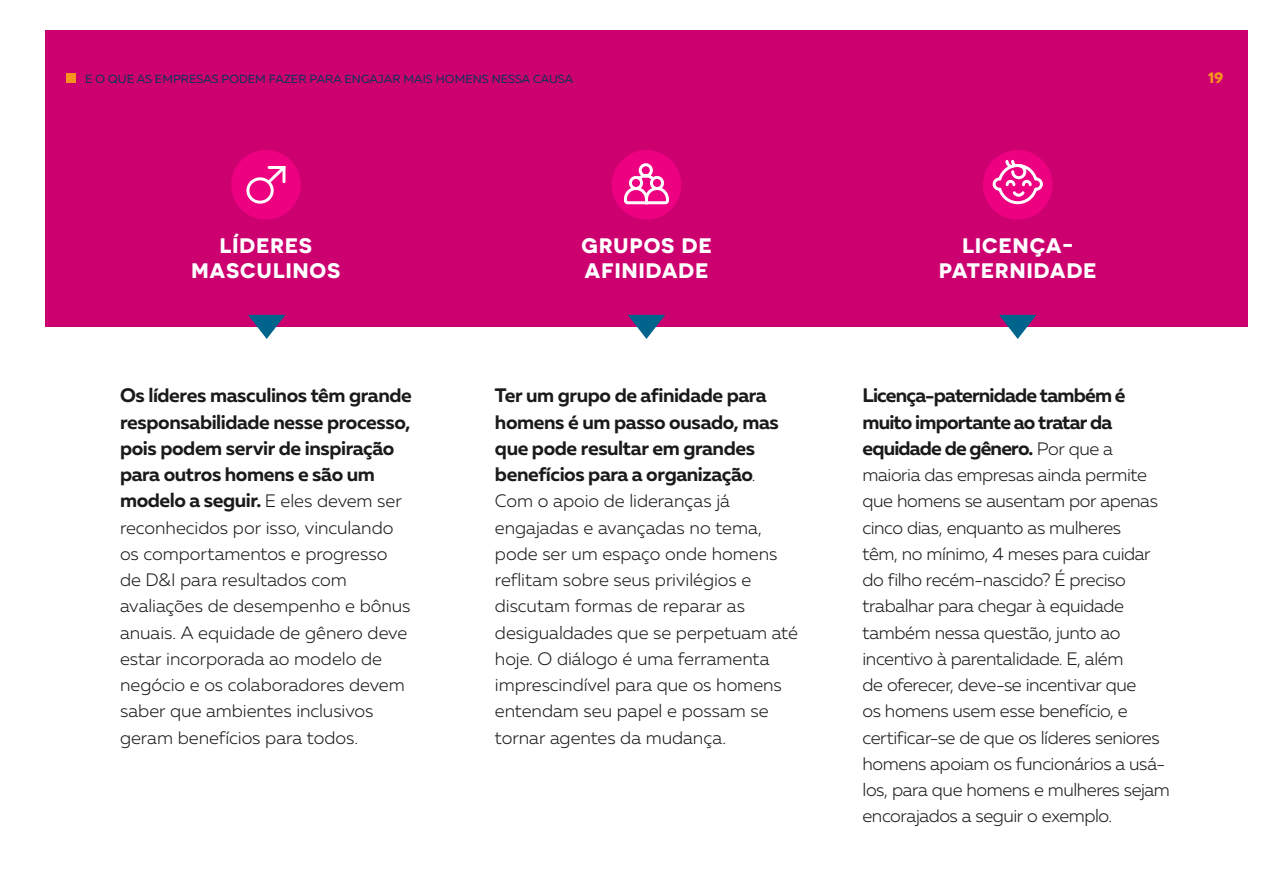
<style>
.page{position:relative;width:1263px;height:893px;background:#fff}
.page>*{position:absolute;margin:0;border:0;box-sizing:border-box;transform-origin:0 0}
.t1{font:700 21px/25.2px "Novecentosanswide";letter-spacing:.05em;color:#fff;text-align:center}
.t2{font:700 19.5px/26.2px "Muller";letter-spacing:-.02em;color:#1a1a1a}
.t3{font:700 19.5px/26.2px "Muller";letter-spacing:-.04em;color:#1a1a1a}
.t4{font:300 18px/26.2px "Muller";letter-spacing:-.01em;color:#1a1a1a}
.t5{font:700 15px "Novecentosanswide";color:#f7941e}
.t6{font:11.7px "Muller";letter-spacing:.01em;color:#003956}
.s1{font-weight:300;font-size:18px}
</style>
<div class="page">
<div style="left:45px;top:30px;width:1203px;height:297px;background:#cd0070"></div>
<div style="left:66px;top:74px;width:9px;height:9px;background:#f7941e"></div>
<div style="left:231px;top:150px;width:70px;height:70px;background:#ed0181;border-radius:50%"></div>
<svg style="left:246px;top:166px;width:40px;height:38px"></svg>
<svg style="left:628px;top:315px;width:37px;height:24px"></svg>
<svg style="left:999px;top:315px;width:37px;height:24px"></svg>
<svg style="left:248px;top:315px;width:37px;height:24px"></svg>
<div style="left:612px;top:150px;width:69px;height:70px;background:#ed0181;border-radius:50%"></div>
<svg style="left:624px;top:163px;width:45px;height:42px"></svg>
<div style="left:983px;top:150px;width:69px;height:70px;background:#ed0181;border-radius:50%"></div>
<svg style="left:992px;top:158px;width:52px;height:47px"></svg>
<p class="t6" style="left:85px;top:72px;width:146px">E O QUE AS EMPRESAS PODE</p>
<p class="t6" style="left:255px;top:72px;width:319px">M FAZER PARA ENGAJAR MAI S HO MENS NESSA CAUSA</p>
<p class="t5" style="left:1208px;top:68px;width:17px">19</p>
<p class="t1" style="left:192px;top:233px;width:150px">LÍDERES<br>MASCULINOS</p>
<p class="t2" style="left:120px;top:382px;width:293px">Os líderes masculinos têm grande responsabilidade nesse processo, pois podem servir de inspiração para outros homens e são um modelo a seguir. <span class="s1">E eles devem ser</span></p>
<p class="t4" style="left:120px;top:514px;width:292px">reconhecidos por isso, vinculando os comportamentos e progresso de D&amp;I para resultados com avaliações de desempenho e bônus anuais. A equidade de gênero deve estar incorporada ao modelo de negócio e os colaboradores devem saber que ambientes inclusivos geram benefícios para todos.</p>
<p class="t1" style="left:581px;top:233px;width:132px;text-align:left">GRUPOS DE<br>AFINIDADE</p>
<p class="t2" style="left:495px;top:382px;width:285px">Ter um grupo de afinidade para homens é um passo ousado, mas que pode resultar em grandes benefícios para a organização<span class="s1">.</span></p>
<p class="t4" style="left:495px;top:488px;width:305px">Com o apoio de lideranças já engajadas e avançadas no tema, pode ser um espaço onde homens reflitam sobre seus privilégios e discutam formas de reparar as desigualdades que se perpetuam até hoje. O diálogo é uma ferramenta imprescindível para que os homens entendam seu papel e possam se tornar agentes da mudança.</p>
<p class="t1" style="left:939px;top:233px;width:159px">LICENÇA-<br>PATERNIDADE</p>
<p class="t3" style="left:862px;top:382px;width:264px">Licença-paternidade também é muito importante ao tratar da equidade de gênero. <span class="s1">Por que a</span></p>
<p class="t4" style="left:862px;top:462px;width:309px">maioria das empresas ainda permite que homens se ausentam por apenas cinco dias, enquanto as mulheres<br>têm, no mínimo, 4 meses para cuidar do filho recém-nascido? É preciso trabalhar para chegar à equidade também nessa questão, junto ao incentivo à parentalidade. E, além<br>de oferecer, deve-se incentivar que<br>os homens usem esse benefício, e certificar-se de que os líderes seniores homens apoiam os funcionários a usá&shy;los, para que homens e mulheres sejam encorajados a seguir o exemplo.</p>
</div>
